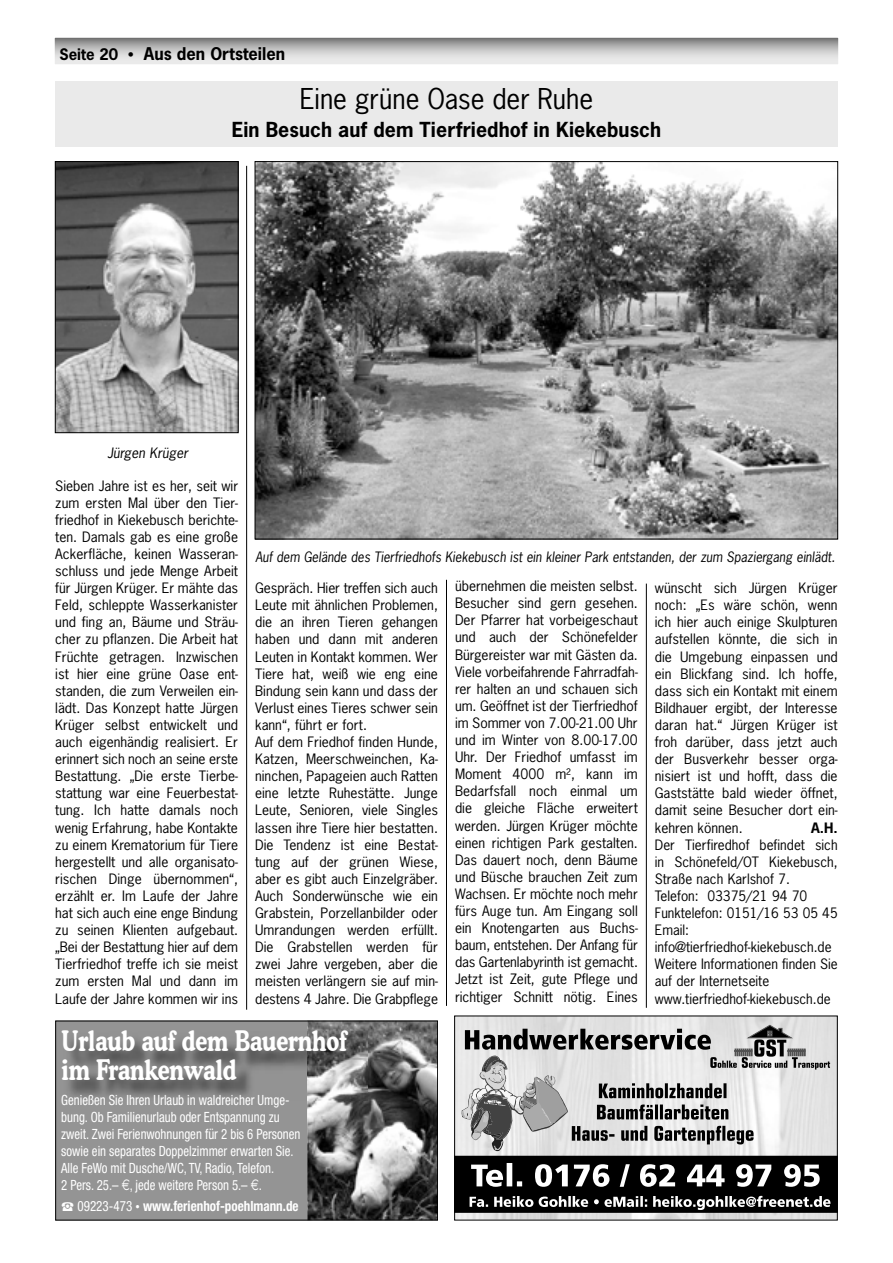
<style>
.page{position:relative;width:893px;height:1263px;background:#fff}
.page>*{position:absolute;margin:0;border:0;box-sizing:border-box;transform-origin:0 0}
.t1{font:700 28.2px/28.2px "Cooper BT";color:#fff;scale:.77 1}
.Titel_1{font:27px "News Gothic";color:#000}
.Titel_2{font:700 19.5px "News Gothic";letter-spacing:.005em;color:#000}
.t2{font:700 16.5px "News Gothic";color:#000}
.t3{font:condensed 14.1px/17px "Helvetica Neue";color:#fff;scale:.91 1}
.t4{font:700 condensed 14.1px "Helvetica Neue";color:#fff;scale:.93 1}
.Fließtext{font:13.5px/17.1px "News Gothic";color:#000;text-align:justify}
.Bildunterschrift{font:italic 13.5px "News Gothic";color:#000;scale:.94 1}
.Bildunterschrift-2{font:italic 13.5px "News Gothic";color:#000}
.Fließtext-2{font:700 13.5px "News Gothic";color:#000}
.s1{font-size:15px}
.s2{font-size:12px}
.s3{font-family:"Euro Sans";font-stretch:normal;font-size:15.45px}
.s4{font-weight:400}
.s5{font-weight:400;font-size:9.45px}
</style>
<div class="page">
<svg style="left:57px;top:40px;width:779px;height:22px;background:#c5c5c5"></svg>
<div style="left:55px;top:38px;width:783px;height:26px;border:1px solid #fff"></div>
<div style="left:55px;top:81px;width:783px;height:66px;background:#eaeaea"></div>
<hr style="left:246px;top:166px;width:1px;height:844px;background:#000">
<hr style="left:446px;top:580px;width:1px;height:426px;background:#000">
<hr style="left:646px;top:584px;width:1px;height:424px;background:#000">
<img style="left:257px;top:163px;width:579px;height:374px">
<img style="left:57px;top:163px;width:179px;height:268px">
<div style="left:55px;top:161px;width:183px;height:272px;border:1px solid #000"></div>
<div style="left:57px;top:1022px;width:250px;height:196px;background:#949494"></div>
<img style="left:307px;top:1022px;width:129px;height:196px">
<img style="left:63px;top:1032px;width:305px;height:69px">
<div style="left:55px;top:1020px;width:383px;height:200px;border:1px solid #000"></div>
<img style="left:456px;top:1017px;width:380px;height:201px">
<div style="left:455px;top:1156px;width:382px;height:57px;background:#000"></div>
<svg style="left:471px;top:1164px;width:32px;height:23px"></svg>
<div style="left:507px;top:1163px;width:5px;height:23px;background:#fff"></div>
<svg style="left:517px;top:1181px;width:5px;height:5px"></svg>
<svg style="left:535px;top:1164px;width:33px;height:23px"></svg>
<svg style="left:574px;top:1164px;width:35px;height:23px"></svg>
<svg style="left:620px;top:1164px;width:10px;height:23px"></svg>
<svg style="left:640px;top:1164px;width:35px;height:23px"></svg>
<svg style="left:687px;top:1164px;width:38px;height:22px"></svg>
<svg style="left:736px;top:1164px;width:35px;height:23px"></svg>
<svg style="left:784px;top:1164px;width:36px;height:23px"></svg>
<svg style="left:470px;top:1197px;width:18px;height:10px"></svg>
<svg style="left:494px;top:1196px;width:39px;height:11px"></svg>
<svg style="left:539px;top:1196px;width:49px;height:11px"></svg>
<svg style="left:594px;top:1196px;width:53px;height:11px"></svg>
<svg style="left:653px;top:1196px;width:177px;height:14px"></svg>
<svg style="left:461px;top:1025px;width:369px;height:126px;background:#bbb"></svg>
<div style="left:454px;top:1015px;width:384px;height:205px;border:1px solid #000"></div>
<svg style="left:62px;top:1202px;width:12px;height:9px"></svg>
<p class="t2" style="left:60px;top:42px;width:227px"><span class="s1">Seite 20</span> <span class="s2">•</span> Aus den Ortsteilen</p>
<p class="Titel_1" style="left:300px;top:81px;width:295px">Eine grüne Oase der Ruhe</p>
<p class="Titel_2" style="left:232px;top:116px;width:431px">Ein Besuch auf dem Tierfriedhof in Kiekebusch</p>
<p class="Bildunterschrift-2" style="left:107px;top:444px;width:82px">Jürgen Krüger</p>
<p class="Fließtext" style="left:55px;top:477px;width:184px">Sieben Jahre ist es her, seit wir zum ersten Mal über den Tier&shy;friedhof in Kiekebusch berichte&shy;ten. Damals gab es eine große Ackerfläche, keinen Wasseran&shy;schluss und jede Menge Arbeit für Jürgen Krüger. Er mähte das Feld, schleppte Wasserkanister und fing an, Bäume und Sträu&shy;cher zu pflanzen. Die Arbeit hat Früchte getragen. Inzwischen ist hier eine grüne Oase ent&shy;standen, die zum Verweilen ein&shy;lädt. Das Konzept hatte Jürgen Krüger selbst entwickelt und auch eigenhändig realisiert. Er erinnert sich noch an seine erste Bestattung. „Die erste Tierbe&shy;stattung war eine Feuerbestat&shy;tung. Ich hatte damals noch wenig Erfahrung, habe Kontakte zu einem Krematorium für Tiere hergestellt und alle organisato&shy;rischen Dinge übernommen“, erzählt er. Im Laufe der Jahre hat sich auch eine enge Bindung zu seinen Klienten aufgebaut. „Bei der Bestattung hier auf dem Tierfriedhof treffe ich sie meist zum ersten Mal und dann im Laufe der Jahre kommen wir ins</p>
<p class="Bildunterschrift" style="left:256px;top:548px;width:618px">Auf dem Gelände des Tierfriedhofs Kiekebusch ist ein kleiner Park entstanden, der zum Spaziergang einlädt.</p>
<p class="Fließtext" style="left:255px;top:579px;width:184px">Gespräch. Hier treffen sich auch Leute mit ähnlichen Problemen, die an ihren Tieren gehangen haben und dann mit anderen Leuten in Kontakt kommen. Wer Tiere hat, weiß wie eng eine Bindung sein kann und dass der Verlust eines Tieres schwer sein kann“, führt er fort.</p>
<p class="Fließtext" style="left:255px;top:733px;width:184px">Auf dem Friedhof finden Hunde, Katzen, Meerschweinchen, Ka&shy;ninchen, Papageien auch Ratten eine letzte Ruhestätte. Junge Leute, Senioren, viele Singles lassen ihre Tiere hier bestatten.<br>Die Tendenz ist eine Bestat&shy;tung auf der grünen Wiese, aber es gibt auch Einzelgräber.<br>Auch Sonderwünsche wie ein Grabstein, Porzellanbilder oder Umrandungen werden erfüllt.<br>Die Grabstellen werden für zwei Jahre vergeben, aber die meisten verlängern sie auf min&shy;destens 4 Jahre. Die Grabpflege</p>
<p class="Fließtext" style="left:455px;top:577px;width:184px">übernehmen die meisten selbst.<br>Besucher sind gern gesehen.<br>Der Pfarrer hat vorbeigeschaut und auch der Schönefelder Bürgereister war mit Gästen da.<br>Viele vorbeifahrende Fahrradfah&shy;rer halten an und schauen sich um. Geöffnet ist der Tierfriedhof im Sommer von 7.00-21.00 Uhr und im Winter von 8.00-17.00<br>Uhr. Der Friedhof umfasst im Moment 4000 m², kann im Bedarfsfall noch einmal um die gleiche Fläche erweitert werden. Jürgen Krüger möchte einen richtigen Park gestalten.<br>Das dauert noch, denn Bäume und Büsche brauchen Zeit zum Wachsen. Er möchte noch mehr fürs Auge tun. Am Eingang soll ein Knotengarten aus Buchs&shy;baum, entstehen. Der Anfang für das Gartenlabyrinth ist gemacht.<br>Jetzt ist Zeit, gute Pflege und richtiger Schnitt nötig. Eines</p>
<p class="Fließtext" style="left:655px;top:579px;width:184px">wünscht sich Jürgen Krüger noch: „Es wäre schön, wenn ich hier auch einige Skulpturen aufstellen könnte, die sich in die Umgebung einpassen und ein Blickfang sind. Ich hoffe, dass sich ein Kontakt mit einem Bildhauer ergibt, der Interesse daran hat.“ Jürgen Krüger ist froh darüber, dass jetzt auch der Busverkehr besser orga&shy;nisiert ist und hofft, dass die Gaststätte bald wieder öffnet, damit seine Besucher dort ein&shy;kehren können.</p>
<p class="Fließtext-2" style="left:811px;top:818px;width:28px">A.H.</p>
<p class="Fließtext" style="left:655px;top:836px;width:184px">Der Tierfiredhof befindet sich in Schönefeld/OT Kiekebusch, Straße nach Karlshof 7.</p>
<p class="Fließtext" style="left:655px;top:887px;width:154px">Telefon: 03375/21 94 70</p>
<p class="Fließtext" style="left:655px;top:904px;width:184px">Funktelefon: 0151/16 53 05 45</p>
<p class="Fließtext" style="left:655px;top:921px;width:36px">Email:</p>
<p class="Fließtext" style="left:655px;top:938px;width:178px">info@tierfriedhof-kiekebusch.de</p>
<p class="Fließtext" style="left:655px;top:956px;width:184px">Weitere Informationen finden Sie auf der Internetseite</p>
<p class="Fließtext" style="left:655px;top:990px;width:177px">www.tierfriedhof-kiekebusch.de</p>
<p class="t1" style="left:62px;top:1027px;width:372px">Urlaub auf dem Bauernhof im Frankenwald</p>
<p class="t3" style="left:61px;top:1091px;width:264px">Genießen Sie Ihren Urlaub in waldreicher Umge&shy;bung. Ob Familienurlaub oder Entspannung zu zweit. Zwei Ferienwohnungen für 2 bis 6 Personen sowie ein separates Doppelzimmer erwarten Sie.<br>Alle FeWo mit Dusche/WC, TV, Radio, Telefon.<br>2 Pers. 25.– <span class="s3">€</span>, jede weitere Person 5.– <span class="s3">€</span>.</p>
<p class="t4" style="left:77px;top:1197px;width:239px"><span class="s4">09223-473</span> <span class="s5">•</span> www.ferienhof-poehlmann.de</p>
</div>
